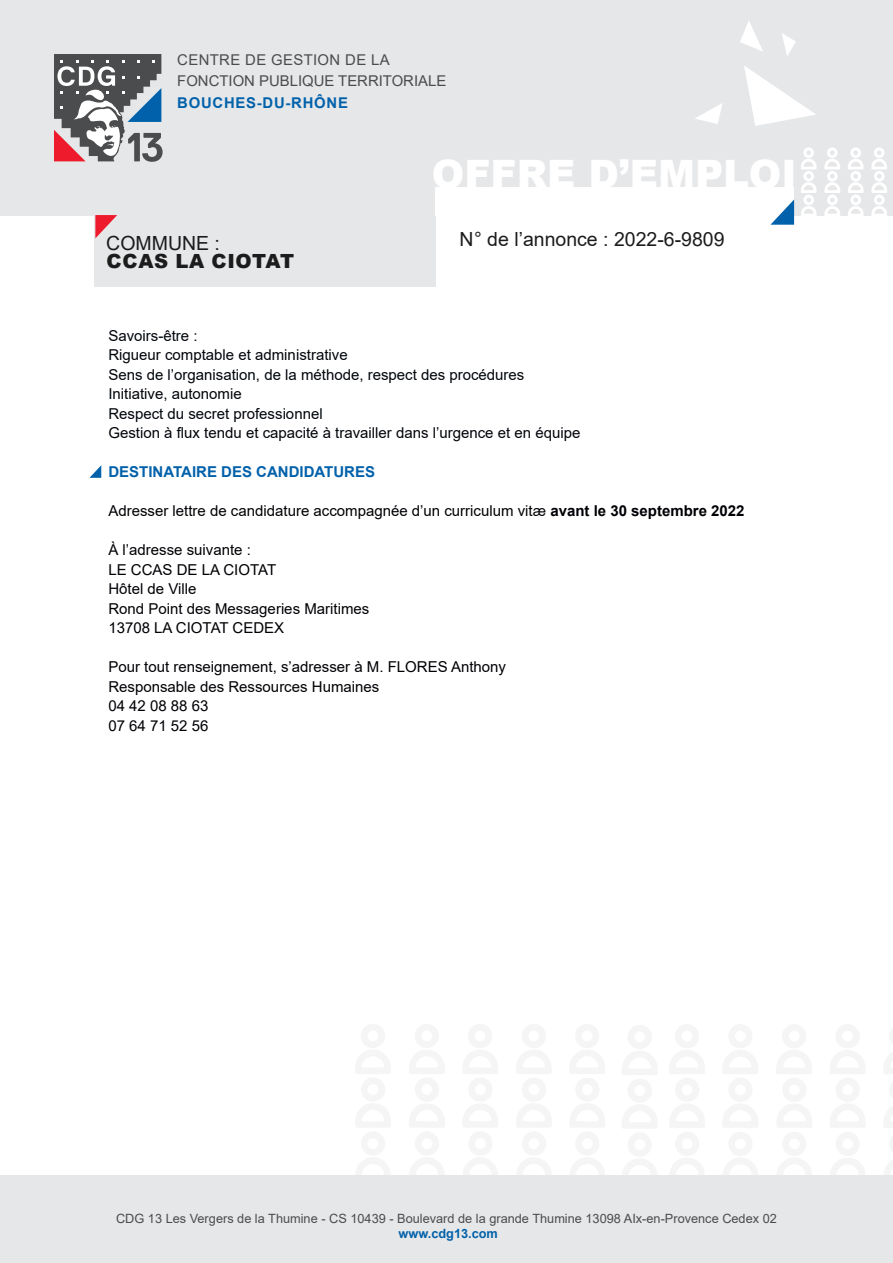
<style>
.page{position:relative;width:893px;height:1263px;background:#fff}
.page>*{position:absolute;margin:0;border:0;box-sizing:border-box;transform-origin:0 0}
.t1{font:900 39.15px "Arial";color:#fff}
.t2{font:19.5px "Arial";color:#1c1c1c}
.t3{font:900 19.5px "Arial";letter-spacing:.035em;color:#1c1c1c}
.t4{font:15px "Arial";color:#000005}
.t5{font:15px "Arial";color:#00050a}
.t6{font:700 15px "Arial";color:#0161aa}
.t7{font:14.85px "Arial";color:#4b4c4d}
.t8{font:14.85px "Arial";letter-spacing:.025em;color:#4b4c4d}
.t9{font:700 14.85px "Arial";letter-spacing:.05em;color:#0161aa}
.t10{font:12.75px "Arial";color:#4b4c4d}
.t11{font:700 12.75px "Arial";color:#0161aa}
.s1{font-weight:700}
</style>
<div class="page">
<div style="left:0;top:0;width:893px;height:215px;background:#e6e7e9"></div>
<div style="left:94px;top:207px;width:341px;height:79px;background:#e6e7e9"></div>
<div style="left:0;top:1175px;width:893px;height:88px;background:#e6e7e9"></div>
<div style="left:435px;top:187px;width:358px;height:28px;background:#fff"></div>
<svg style="left:740px;top:21px;width:23px;height:30px"></svg>
<svg style="left:770px;top:199px;width:24px;height:26px"></svg>
<svg style="left:744px;top:66px;width:72px;height:60px"></svg>
<svg style="left:695px;top:103px;width:28px;height:21px"></svg>
<svg style="left:782px;top:33px;width:14px;height:23px"></svg>
<svg style="left:54px;top:54px;width:109px;height:108px"></svg>
<svg style="left:824px;top:147px;width:16px;height:69px"></svg>
<svg style="left:801px;top:147px;width:16px;height:69px"></svg>
<svg style="left:848px;top:147px;width:16px;height:68px"></svg>
<svg style="left:871px;top:147px;width:16px;height:69px"></svg>
<svg style="left:95px;top:215px;width:22px;height:23px"></svg>
<svg style="left:89px;top:465px;width:12px;height:13px"></svg>
<p class="t8" style="left:177px;top:50px;width:214px">CENTRE DE GESTION DE LA</p>
<p class="t7" style="left:177px;top:71px;width:270px">FONCTION PUBLIQUE TERRITORIALE</p>
<p class="t9" style="left:177px;top:92px;width:172px">BOUCHES-DU-RHÔNE</p>
<p class="t2" style="left:106px;top:229px;width:115px">COMMUNE :</p>
<p class="t3" style="left:107px;top:246px;width:189px">CCAS LA CIOTAT</p>
<p class="t1" style="left:432px;top:145px;width:366px">OFFRE D’EMPLOI</p>
<p class="t2" style="left:460px;top:226px;width:267px">N° de l’annonce : 2022-6-9809</p>
<p class="t5" style="left:108px;top:325px;width:91px">Savoirs-être :</p>
<p class="t5" style="left:108px;top:345px;width:241px">Rigueur comptable et administrative</p>
<p class="t5" style="left:108px;top:364px;width:418px">Sens de l’organisation, de la méthode, respect des procédures</p>
<p class="t5" style="left:108px;top:384px;width:135px">Initiative, autonomie</p>
<p class="t5" style="left:108px;top:403px;width:216px">Respect du secret professionnel</p>
<p class="t5" style="left:108px;top:423px;width:473px">Gestion à flux tendu et capacité à travailler dans l’urgence et en équipe</p>
<p class="t6" style="left:108px;top:461px;width:268px">DESTINATAIRE DES CANDIDATURES</p>
<p class="t4" style="left:108px;top:501px;width:638px">Adresser lettre de candidature accompagnée d’un curriculum vitæ <span class="s1">avant le 30 septembre 2022</span></p>
<p class="t4" style="left:108px;top:540px;width:144px">À l’adresse suivante :</p>
<p class="t4" style="left:108px;top:559px;width:169px">LE CCAS DE LA CIOTAT</p>
<p class="t4" style="left:108px;top:579px;width:90px">Hôtel de Ville</p>
<p class="t4" style="left:108px;top:598px;width:262px">Rond Point des Messageries Maritimes</p>
<p class="t4" style="left:108px;top:618px;width:177px">13708 LA CIOTAT CEDEX</p>
<p class="t4" style="left:108px;top:657px;width:399px">Pour tout renseignement, s’adresser à M. FLORES Anthony</p>
<p class="t4" style="left:108px;top:676px;width:272px">Responsable des Ressources Humaines</p>
<p class="t4" style="left:108px;top:696px;width:102px">04 42 08 88 63</p>
<p class="t4" style="left:108px;top:715px;width:102px">07 64 71 52 56</p>
<p class="t10" style="left:116px;top:1209px;width:662px">CDG 13 Les Vergers de la Thumine - CS 10439 - Boulevard de la grande Thumine 13098 AIx-en-Provence Cedex 02</p>
<p class="t11" style="left:399px;top:1224px;width:101px">www.cdg13.com</p>
</div>
